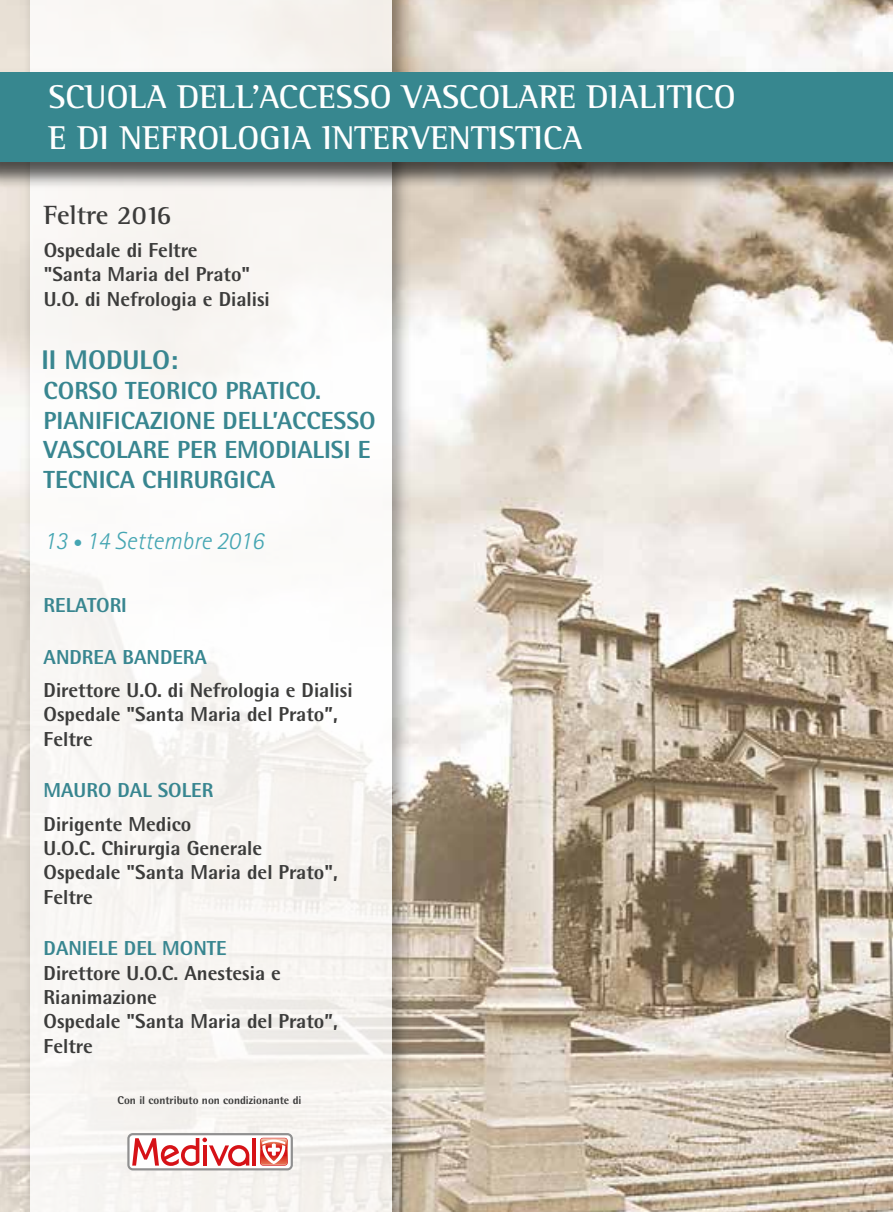
<style>
.page{position:relative;width:893px;height:1212px;background:#fff}
.page>*{position:absolute;margin:0;border:0;box-sizing:border-box;transform-origin:0 0}
.t1{font:700 33.75px/40.5px "Agfa Rotis Semi Serif";color:#fff}
.t2{font:700 27px "Agfa Rotis Semi Serif";letter-spacing:-.01em;color:#3c3c3b}
.t3{font:800 27px "Rotis Semi Sans";color:#388690}
.t4{font:800 24.75px/29.7px "Rotis Semi Sans";color:#388690}
.t5{font:italic 300 24.75px "Agfa Rotis Sans Serif";letter-spacing:.005em;color:#45a6b3}
.t6{font:800 20.25px/24.3px "Rotis Semi Sans";color:#3c3c3b}
.t7{font:800 20.25px "Rotis Semi Sans";color:#388690}
.t8{font:800 11.25px "Rotis Semi Sans";color:#3c3c3b}
.s1{font-size:18px}
</style>
<div class="page">
<img style="left:0;top:0;width:893px;height:1212px">
<img style="left:17px;top:0;width:399px;height:1212px">
<div style="left:30px;top:0;width:361px;height:1212px;background:#f9f6f4"></div>
<img style="left:0;top:66px;width:893px;height:128px">
<div style="left:0;top:72px;width:893px;height:90px;background:#37878f"></div>
<svg style="left:127px;top:1133px;width:166px;height:37px"></svg>
<div style="left:130px;top:1135px;width:161px;height:33px;background:#fff;border-radius:3px"></div>
<svg style="left:260px;top:1138px;width:28px;height:27px"></svg>
<hr style="left:252px;top:1138px;width:4px;height:27px;background:#d61217">
<svg style="left:132px;top:1137px;width:117px;height:29px"></svg>
<h1 class="t1" style="left:49px;top:77px;width:689px">SCUOLA DELL’ACCESSO VASCOLARE DIALITICO<br>E DI NEFROLOGIA INTERVENTISTICA</h1>
<h2 class="t2" style="left:44px;top:198px;width:129px">Feltre 2016</h2>
<p class="t6" style="left:44px;top:237px;width:228px">Ospedale di Feltre<br>"Santa Maria del Prato"<br>U.O. di Nefrologia e Dialisi</p>
<h2 class="t3" style="left:41px;top:343px;width:138px">II MODULO:</h2>
<p class="t4" style="left:44px;top:375px;width:334px">CORSO TEORICO PRATICO.<br>PIANIFICAZIONE DELL’ACCESSO<br>VASCOLARE PER EMODIALISI E<br>TECNICA CHIRURGICA</p>
<p class="t5" style="left:44px;top:526px;width:221px">13 <span class="s1">•</span> 14 Settembre 2016</p>
<p class="t7" style="left:44px;top:592px;width:85px">RELATORI</p>
<p class="t7" style="left:44px;top:644px;width:165px">ANDREA BANDERA</p>
<p class="t6" style="left:44px;top:677px;width:311px">Direttore U.O. di Nefrologia e Dialisi<br>Ospedale "Santa Maria del Prato”,<br>Feltre</p>
<p class="t7" style="left:44px;top:777px;width:171px">MAURO DAL SOLER</p>
<p class="t6" style="left:44px;top:811px;width:296px">Dirigente Medico<br>U.O.C. Chirurgia Generale<br>Ospedale "Santa Maria del Prato",<br>Feltre</p>
<p class="t7" style="left:44px;top:935px;width:185px">DANIELE DEL MONTE</p>
<p class="t6" style="left:44px;top:960px;width:296px">Direttore U.O.C. Anestesia e<br>Rianimazione<br>Ospedale "Santa Maria del Prato”,<br>Feltre</p>
<p class="t8" style="left:118px;top:1093px;width:185px">Con il contributo non condizionante di</p>
</div>
